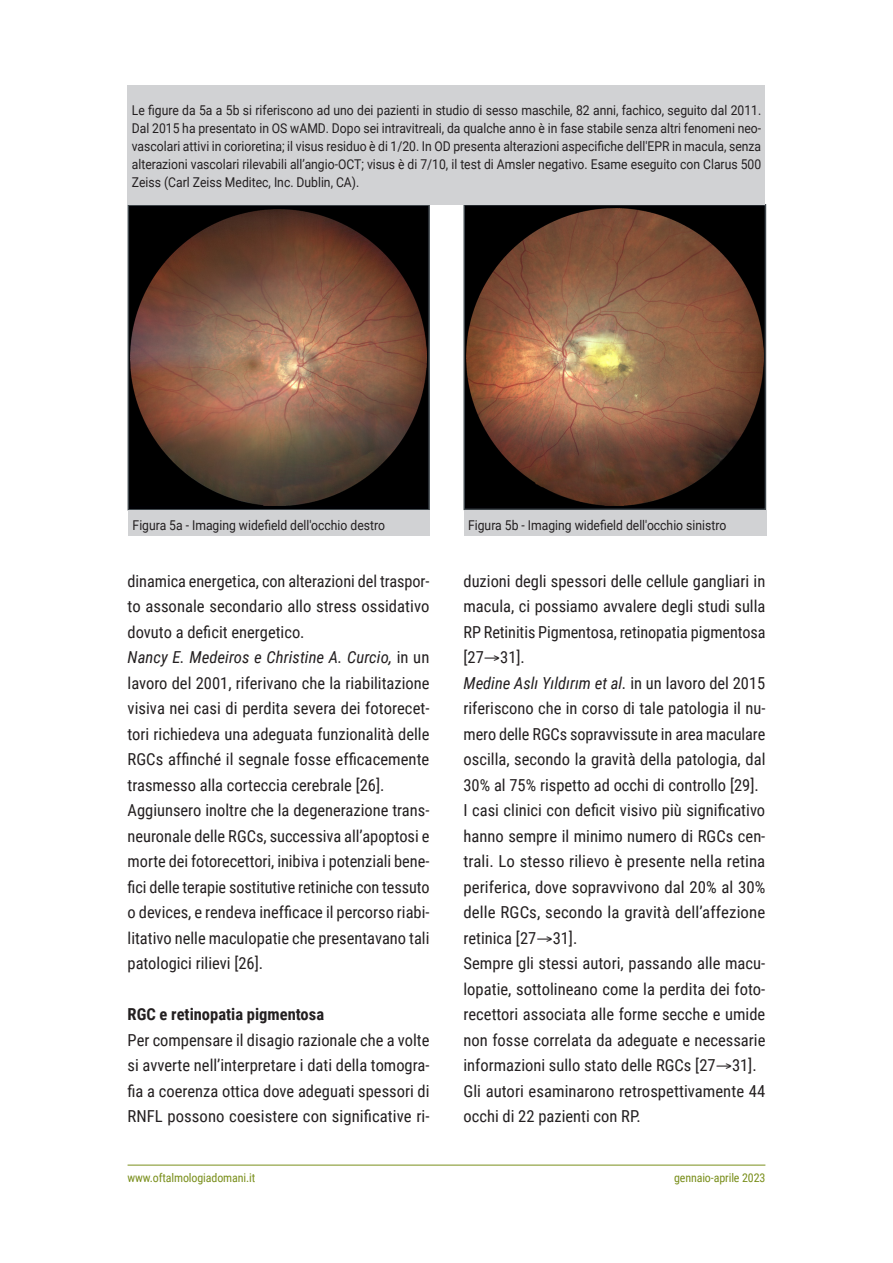
<style>
.page{position:relative;width:893px;height:1263px;background:#fff}
.page>*{position:absolute;margin:0;border:0;box-sizing:border-box;transform-origin:0 0}
.t1{font:16.5px/25.5px "Roboto Condensed";color:#231f20}
.t2{font:700 16.5px "Roboto Condensed";color:#231f20}
.t3{font:13.5px/18px "Roboto";color:#231f20;text-align:justify;scale:.9 1}
.t4{font:12px "Roboto Condensed";letter-spacing:-.01em;color:#7a8f1c}
.s1{font-style:italic}
</style>
<div class="page">
<hr style="left:128px;top:1165px;width:637px;height:1px;background:#7a8f1c">
<img style="left:466px;top:209px;width:297px;height:296px">
<div style="left:463px;top:204px;width:303px;height:306px;border:2px solid #41494e"></div>
<div style="left:464px;top:510px;width:302px;height:26px;background:#d1d2d4"></div>
<img style="left:131px;top:209px;width:296px;height:296px">
<div style="left:128px;top:204px;width:302px;height:306px;border:2px solid #41494e"></div>
<div style="left:128px;top:510px;width:302px;height:26px;background:#d1d2d4"></div>
<div style="left:128px;top:85px;width:637px;height:119px;background:#d1d2d4"></div>
<p class="t3" style="left:132px;top:101px;width:701px">Le figure da 5a a 5b si riferiscono ad uno dei pazienti in studio di sesso maschile, 82 anni, fachico, seguito dal 2011.<br>Dal 2015 ha presentato in OS wAMD. Dopo sei intravitreali, da qualche anno è in fase stabile senza altri fenomeni neo&shy;vascolari attivi in corioretina; il visus residuo è di 1/20. In OD presenta alterazioni aspecifiche dell'EPR in macula, senza alterazioni vascolari rilevabili all’angio-OCT; visus è di 7/10, il test di Amsler negativo. Esame eseguito con Clarus 500<br>Zeiss (Carl Zeiss Meditec, Inc. Dublin, CA).</p>
<p class="t3" style="left:133px;top:516px;width:282px">Figura 5a - Imaging widefield dell'occhio destro</p>
<p class="t3" style="left:468px;top:516px;width:288px">Figura 5b - Imaging widefield dell'occhio sinistro</p>
<p class="t1" style="left:128px;top:567px;width:303px">dinamica energetica, con alterazioni del traspor&shy;to assonale secondario allo stress ossidativo dovuto a deficit energetico.<br><span class="s1">Nancy E. Medeiros e Christine A. Curcio,</span> in un lavoro del 2001, riferivano che la riabilitazione visiva nei casi di perdita severa dei fotorecet&shy;tori richiedeva una adeguata funzionalità delle RGCs affinché il segnale fosse efficacemente trasmesso alla corteccia cerebrale [26].<br>Aggiunsero inoltre che la degenerazione trans&shy;neuronale delle RGCs, successiva all’apoptosi e morte dei fotorecettori, inibiva i potenziali bene&shy;fici delle terapie sostitutive retiniche con tessuto o devices, e rendeva inefficace il percorso riabi&shy;litativo nelle maculopatie che presentavano tali patologici rilievi [26].</p>
<p class="t2" style="left:128px;top:1003px;width:198px">RGC e retinopatia pigmentosa</p>
<p class="t1" style="left:128px;top:1026px;width:303px;text-align:justify">Per compensare il disagio razionale che a volte si avverte nell’interpretare i dati della tomogra&shy;fia a coerenza ottica dove adeguati spessori di RNFL possono coesistere con significative ri-</p>
<p class="t1" style="left:463px;top:567px;width:303px">duzioni degli spessori delle cellule gangliari in macula, ci possiamo avvalere degli studi sulla RP Retinitis Pigmentosa, retinopatia pigmentosa [27→31].<br><span class="s1">Medine Aslı Yıldırım et al.</span> in un lavoro del 2015 riferiscono che in corso di tale patologia il nu&shy;mero delle RGCs sopravvissute in area maculare oscilla, secondo la gravità della patologia, dal 30% al 75% rispetto ad occhi di controllo [29].<br>I casi clinici con deficit visivo più significativo hanno sempre il minimo numero di RGCs cen&shy;trali. Lo stesso rilievo è presente nella retina periferica, dove sopravvivono dal 20% al 30% delle RGCs, secondo la gravità dell’affezione retinica [27→31].<br>Sempre gli stessi autori, passando alle macu&shy;lopatie, sottolineano come la perdita dei foto&shy;recettori associata alle forme secche e umide non fosse correlata da adeguate e necessarie informazioni sullo stato delle RGCs [27→31].<br>Gli autori esaminarono retrospettivamente 44 occhi di 22 pazienti con RP.</p>
<p class="t4" style="left:128px;top:1169px;width:129px">www.oftalmologiadomani.it</p>
<p class="t4" style="left:674px;top:1169px;width:93px">gennaio-aprile 2023</p>
</div>
